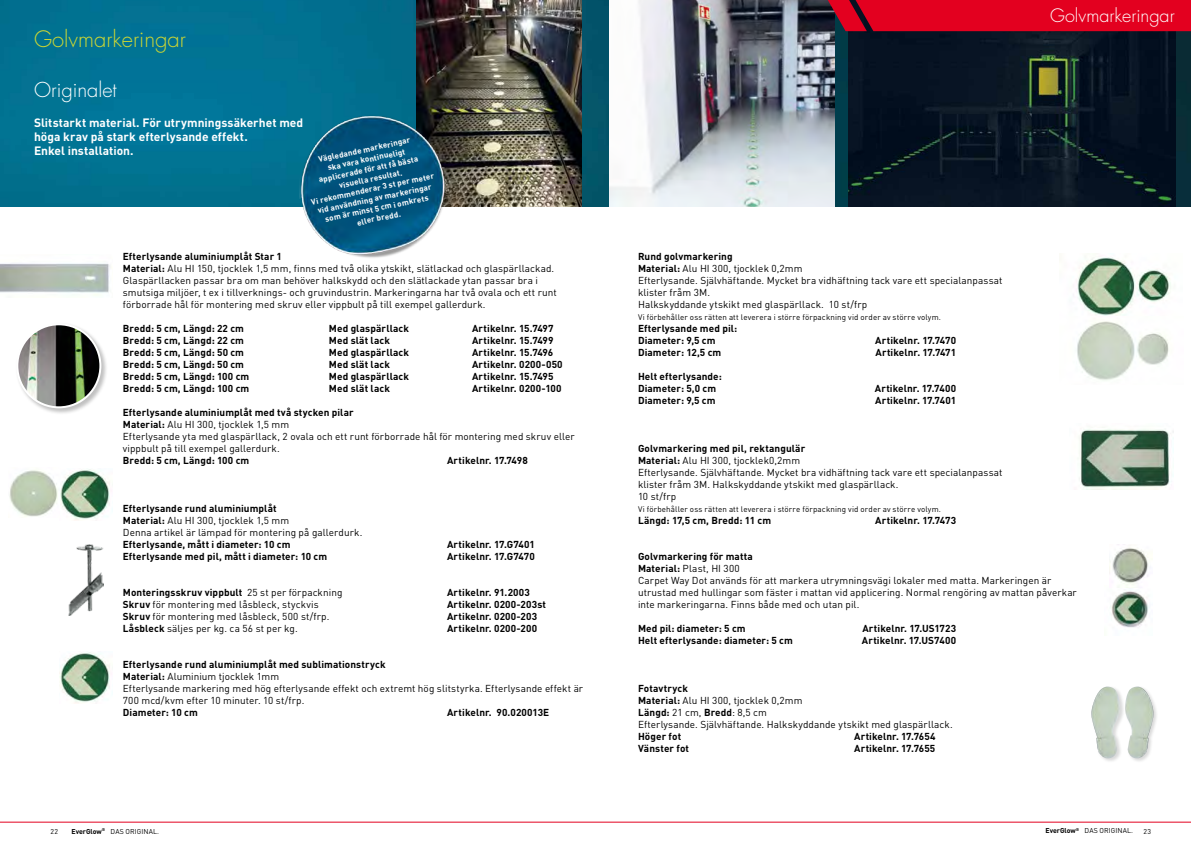
<style>
.page{position:relative;width:1191px;height:842px;background:#fff}
.page>*{position:absolute;margin:0;border:0;box-sizing:border-box;transform-origin:0 0}
.t1{font:300 22px "Futura Std";color:#cbd634}
.t2{font:300 20px "Futura Std";color:#fff}
.t3{font:300 18px "Futura Std";color:#fff}
.t4{font:700 12px/14px "DINOT";color:#fff}
.t5{font:10px/12px "DINOT";letter-spacing:.005em;color:#000}
.t6{font:700 10px/12px "DINOT";letter-spacing:.01em;color:#000}
.t7{font:700 8px/10px "DINOT";color:#fff;text-align:center}
.t8{font:8px "DINOT";letter-spacing:.015em;color:#000}
.t9{font:7px "DINOT";letter-spacing:.01em;color:#000}
.s1{font-weight:700}
.s2{font-weight:400}
</style>
<div class="page">
<hr style="left:0;top:822px;width:1191px;height:1px;background:#e3001f">
<img style="left:0;top:0;width:1191px;height:207px">
<img style="left:416px;top:0;width:165px;height:207px">
<img style="left:609px;top:0;width:225px;height:207px">
<img style="left:69px;top:544px;width:35px;height:72px">
<img style="left:60px;top:469px;width:50px;height:51px">
<img style="left:9px;top:470px;width:49px;height:47px">
<img style="left:0;top:263px;width:110px;height:32px">
<img style="left:1076px;top:257px;width:95px;height:124px">
<img style="left:1079px;top:429px;width:91px;height:60px">
<img style="left:1110px;top:587px;width:40px;height:41px">
<img style="left:1109px;top:544px;width:40px;height:42px">
<div style="left:1090px;top:686px;width:34px;height:77px;background:#000;opacity:.15"></div>
<img style="left:1091px;top:687px;width:29px;height:71px">
<div style="left:1123px;top:686px;width:35px;height:77px;background:#000;opacity:.15"></div>
<img style="left:1124px;top:687px;width:29px;height:71px">
<div style="left:16px;top:322px;width:92px;height:93px;background:#000;opacity:.25"></div>
<img style="left:17px;top:324px;width:83px;height:83px;border-radius:42px">
<div style="left:16px;top:323px;width:85px;height:85px;border:2px solid #fff;border-radius:50%"></div>
<img style="left:848px;top:31px;width:327px;height:176px">
<img style="left:60px;top:652px;width:50px;height:51px">
<img style="left:294px;top:108px;width:157px;height:150px">
<div style="left:827px;top:0;width:364px;height:31px;background:#e3001f"></div>
<h1 class="t1" style="left:34px;top:25px;width:154px">Golvmarkeringar</h1>
<h2 class="t2" style="left:34px;top:78px;width:84px">Originalet</h2>
<p class="t4" style="left:34px;top:116px;width:271px">Slitstarkt material. För utrymningssäkerhet med höga krav på stark efterlysande effekt.<br>Enkel installation.</p>
<p class="t7" style="left:302px;top:157px;width:127px;rotate:-12deg">Vägledande markeringar<br>ska vara kontinueligt applicerade för att få bästa visuella resultat.<br>Vi rekommenderar 3 st per meter vid användning av markeringar som är minst 5 cm i omkrets eller bredd.</p>
<p class="t5" style="left:123px;top:250px;width:435px"><span class="s1">Efterlysande aluminiumplåt Star 1<br>Material:</span> Alu HI 150, tjocklek 1,5 mm, finns med två olika ytskikt, slätlackad och glaspärllackad.<br>Glaspärllacken passar bra om man behöver halkskydd och den slätlackade ytan passar bra i smutsiga miljöer, t ex i tillverknings- och gruvindustrin. Markeringarna har två ovala och ett runt förborrade hål för montering med skruv eller vippbult på till exempel gallerdurk.</p>
<p class="t6" style="left:123px;top:322px;width:123px">Bredd: 5 cm, Längd: 22 cm</p>
<p class="t6" style="left:329px;top:322px;width:82px">Med glaspärllack</p>
<p class="t6" style="left:472px;top:322px;width:83px">Artikelnr. 15.7497</p>
<p class="t6" style="left:123px;top:334px;width:123px">Bredd: 5 cm, Längd: 22 cm</p>
<p class="t6" style="left:329px;top:334px;width:62px">Med slät lack</p>
<p class="t6" style="left:472px;top:334px;width:83px">Artikelnr. 15.7499</p>
<p class="t6" style="left:123px;top:346px;width:123px">Bredd: 5 cm, Längd: 50 cm</p>
<p class="t6" style="left:329px;top:346px;width:82px">Med glaspärllack</p>
<p class="t6" style="left:472px;top:346px;width:83px">Artikelnr. 15.7496</p>
<p class="t6" style="left:123px;top:358px;width:123px">Bredd: 5 cm, Längd: 50 cm</p>
<p class="t6" style="left:329px;top:358px;width:62px">Med slät lack</p>
<p class="t6" style="left:472px;top:358px;width:92px">Artikelnr. 0200-050</p>
<p class="t6" style="left:123px;top:370px;width:128px">Bredd: 5 cm, Längd: 100 cm</p>
<p class="t6" style="left:329px;top:370px;width:82px">Med glaspärllack</p>
<p class="t6" style="left:472px;top:370px;width:83px">Artikelnr. 15.7495</p>
<p class="t6" style="left:123px;top:382px;width:128px">Bredd: 5 cm, Längd: 100 cm</p>
<p class="t6" style="left:329px;top:382px;width:62px">Med slät lack</p>
<p class="t6" style="left:472px;top:382px;width:91px">Artikelnr. 0200-100</p>
<p class="t5" style="left:123px;top:406px;width:453px"><span class="s1">Efterlysande aluminiumplåt med två stycken pilar<br>Material:</span> Alu HI 300, tjocklek 1,5 mm<br>Efterlysande yta med glaspärllack, 2 ovala och ett runt förborrade hål för montering med skruv eller vippbult på till exempel gallerdurk.</p>
<p class="t6" style="left:123px;top:454px;width:128px">Bredd: 5 cm, Längd: 100 cm</p>
<p class="t6" style="left:447px;top:454px;width:82px">Artikelnr. 17.7498</p>
<p class="t5" style="left:123px;top:502px;width:241px"><span class="s1">Efterlysande rund aluminiumplåt<br>Material:</span> Alu HI 300, tjocklek 1,5 mm<br>Denna artikel är lämpad för montering på gallerdurk.</p>
<p class="t6" style="left:123px;top:538px;width:169px">Efterlysande, mått i diameter: 10 cm</p>
<p class="t6" style="left:447px;top:538px;width:89px">Artikelnr. 17.G7401</p>
<p class="t6" style="left:123px;top:550px;width:206px">Efterlysande med pil, mått i diameter: 10 cm</p>
<p class="t6" style="left:447px;top:550px;width:89px">Artikelnr. 17.G7470</p>
<p class="t6" style="left:123px;top:586px;width:221px">Monteringsskruv vippbult <span class="s2">25 st per förpackning</span></p>
<p class="t6" style="left:447px;top:586px;width:84px">Artikelnr. 91.2003</p>
<p class="t5" style="left:123px;top:598px;width:197px"><span class="s1">Skruv</span> för montering med låsbleck, styckvis</p>
<p class="t6" style="left:447px;top:598px;width:101px">Artikelnr. 0200-203st</p>
<p class="t5" style="left:123px;top:610px;width:208px"><span class="s1">Skruv</span> för montering med låsbleck, 500 st/frp.</p>
<p class="t6" style="left:447px;top:610px;width:92px">Artikelnr. 0200-203</p>
<p class="t5" style="left:123px;top:622px;width:176px"><span class="s1">Låsbleck</span> säljes per kg. ca 56 st per kg.</p>
<p class="t6" style="left:447px;top:622px;width:92px">Artikelnr. 0200-200</p>
<p class="t5" style="left:123px;top:658px;width:462px"><span class="s1">Efterlysande rund aluminiumplåt med sublimationstryck<br>Material:</span> Aluminium tjocklek 1mm<br>Efterlysande markering med hög efterlysande effekt och extremt hög slitstyrka. Efterlysande effekt är 700 mcd/kvm efter 10 minuter. 10 st/frp.</p>
<p class="t6" style="left:123px;top:706px;width:76px">Diameter: 10 cm</p>
<p class="t6" style="left:447px;top:706px;width:104px">Artikelnr. 90.020013E</p>
<h3 class="t3" style="left:1050px;top:4px;width:126px">Golvmarkeringar</h3>
<p class="t5" style="left:638px;top:250px;width:366px"><span class="s1">Rund golvmarkering<br>Material:</span> Alu HI 300, tjocklek 0,2mm<br>Efterlysande. Självhäftande. Mycket bra vidhäftning tack vare ett specialanpassat klister fråm 3M.<br>Halkskyddande ytskikt med glaspärllack. 10 st/frp</p>
<p class="t8" style="left:638px;top:312px;width:304px">Vi förbehåller oss rätten att leverera i större förpackning vid order av större volym.</p>
<p class="t6" style="left:638px;top:322px;width:101px">Efterlysande med pil:<br>Diameter: 9,5 cm</p>
<p class="t6" style="left:875px;top:334px;width:82px">Artikelnr. 17.7470</p>
<p class="t6" style="left:638px;top:346px;width:85px">Diameter: 12,5 cm</p>
<p class="t6" style="left:875px;top:346px;width:82px">Artikelnr. 17.7471</p>
<p class="t6" style="left:638px;top:370px;width:85px">Helt efterlysande:<br>Diameter: 5,0 cm</p>
<p class="t6" style="left:874px;top:382px;width:83px">Artikelnr. 17.7400</p>
<p class="t6" style="left:638px;top:394px;width:79px">Diameter: 9,5 cm</p>
<p class="t6" style="left:875px;top:394px;width:83px">Artikelnr. 17.7401</p>
<p class="t5" style="left:638px;top:442px;width:366px"><span class="s1">Golvmarkering med pil, rektangulär<br>Material:</span> Alu HI 300, tjocklek0,2mm<br>Efterlysande. Självhäftande. Mycket bra vidhäftning tack vare ett specialanpassat klister fråm 3M. Halkskyddande ytskikt med glaspärllack.<br>10 st/frp</p>
<p class="t8" style="left:638px;top:504px;width:304px">Vi förbehåller oss rätten att leverera i större förpackning vid order av större volym.</p>
<p class="t6" style="left:638px;top:514px;width:135px">Längd: 17,5 cm, Bredd: 11 cm</p>
<p class="t6" style="left:875px;top:514px;width:82px">Artikelnr. 17.7473</p>
<p class="t5" style="left:638px;top:550px;width:440px"><span class="s1">Golvmarkering för matta<br>Material:</span> Plast, HI 300<br>Carpet Way Dot används för att markera utrymningsvägi lokaler med matta. Markeringen är utrustad med hullingar som fäster i mattan vid applicering. Normal rengöring av mattan påverkar inte markeringarna. Finns både med och utan pil.</p>
<p class="t6" style="left:638px;top:622px;width:109px">Med pil: diameter: 5 cm</p>
<p class="t6" style="left:862px;top:622px;width:95px">Artikelnr. 17.US1723</p>
<p class="t6" style="left:638px;top:634px;width:156px">Helt efterlysande: diameter: 5 cm</p>
<p class="t6" style="left:861px;top:634px;width:96px">Artikelnr. 17.US7400</p>
<p class="t5" style="left:638px;top:682px;width:316px"><span class="s1">Fotavtryck<br>Material:</span> Alu HI 300, tjocklek 0,2mm<br><span class="s1">Längd:</span> 21 cm, <span class="s1">Bredd</span>: 8,5 cm<br>Efterlysande. Självhäftande. Halkskyddande ytskikt med glaspärllack.</p>
<p class="t6" style="left:638px;top:730px;width:45px">Höger fot</p>
<p class="t6" style="left:854px;top:730px;width:83px">Artikelnr. 17.7654</p>
<p class="t6" style="left:638px;top:742px;width:53px">Vänster fot</p>
<p class="t6" style="left:854px;top:742px;width:83px">Artikelnr. 17.7655</p>
<p class="t9" style="left:50px;top:827px;width:9px">22</p>
<p class="t9" style="left:71px;top:827px;width:89px"><span class="s1">EverGlow</span><sup>®</sup> DAS ORIGINAL.</p>
<p class="t9" style="left:1045px;top:826px;width:89px"><span class="s1">EverGlow</span><sup>®</sup> DAS ORIGINAL.</p>
<p class="t9" style="left:1143px;top:827px;width:9px">23</p>
</div>
